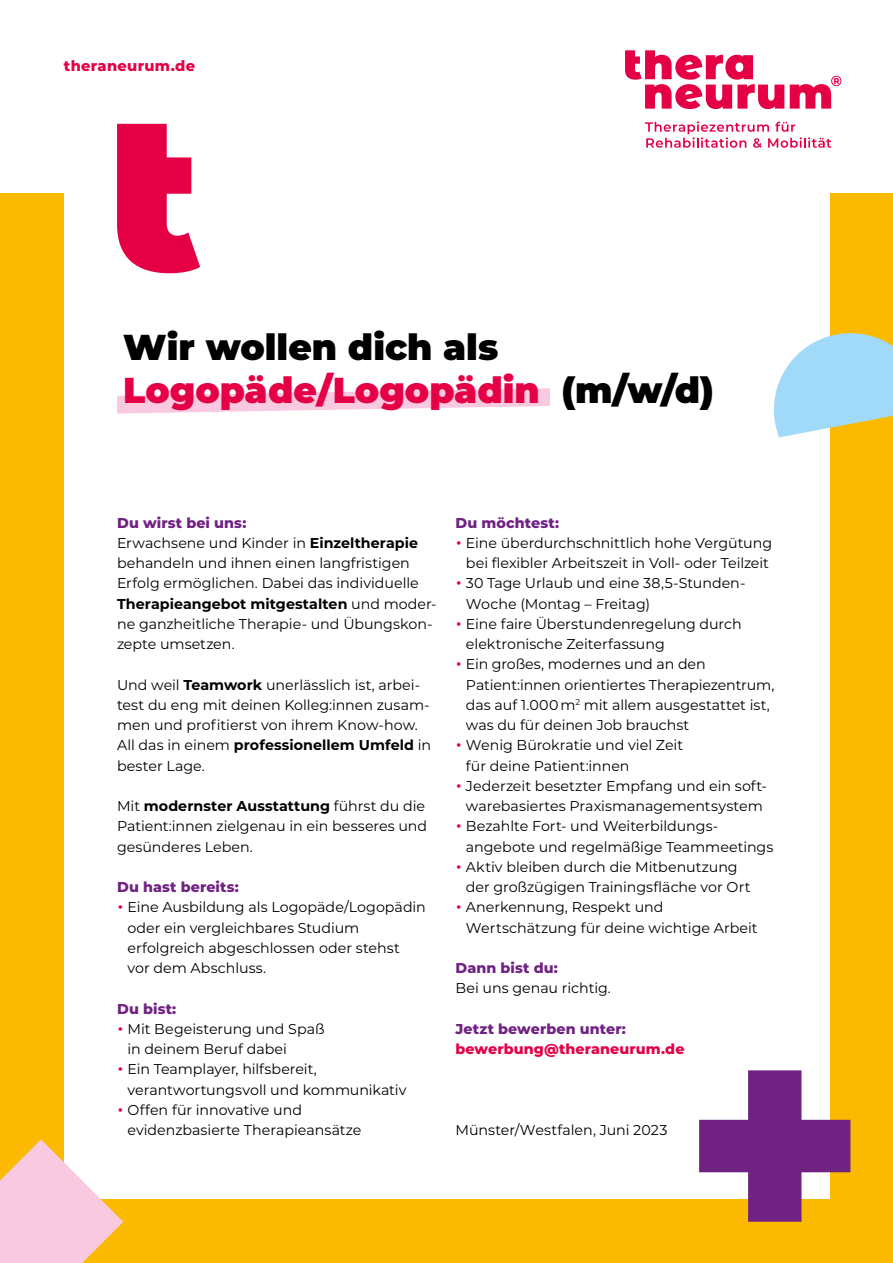
<style>
.page{position:relative;width:893px;height:1263px;background:#fff}
.page>*{position:absolute;margin:0;border:0;box-sizing:border-box;transform-origin:0 0}
.t1{font:900 36px "Montserrat";color:#e50046}
.t2{font:900 36px "Montserrat";color:#000}
.t3{font:800 14.7px "Montserrat";letter-spacing:.02em;color:#e50046}
.t4{font:14.25px/20.2px "Montserrat";color:#000}
.t5{font:800 14.25px "Montserrat";letter-spacing:.01em;color:#702283}
.t6{font:800 14.25px "Montserrat";letter-spacing:.01em;color:#e50046}
.s1{color:#000}
.s2{font-weight:700}
.s3{font-family:"Gotham";font-weight:300;color:#e50046}
</style>
<div class="page">
<div style="left:0;top:193px;width:893px;height:1070px;background:#fbba00"></div>
<div style="left:64px;top:189px;width:765px;height:1010px;background:#fff"></div>
<svg style="left:625px;top:50px;width:159px;height:59px"></svg>
<svg style="left:790px;top:76px;width:51px;height:33px"></svg>
<svg style="left:645px;top:121px;width:186px;height:27px"></svg>
<svg style="left:774px;top:333px;width:119px;height:104px"></svg>
<svg style="left:0;top:1139px;width:123px;height:124px"></svg>
<svg style="left:117px;top:124px;width:83px;height:149px"></svg>
<svg style="left:699px;top:1070px;width:151px;height:152px"></svg>
<svg style="left:117px;top:388px;width:433px;height:25px"></svg>
<p class="t3" style="left:64px;top:55px;width:133px">theraneurum.de</p>
<p class="t2" style="left:123px;top:320px;width:377px">Wir wollen dich als</p>
<p class="t1" style="left:123px;top:364px;width:592px">Logopäde/Logopädin <span class="s1">(m/w/d)</span></p>
<p class="t5" style="left:117px;top:512px;width:131px">Du wirst bei uns:</p>
<p class="t4" style="left:117px;top:532px;width:321px">Erwachsene und Kinder in <span class="s2">Einzeltherapie </span>behandeln und ihnen einen langfristigen Erfolg ermöglichen. Dabei das individuelle <span class="s2">Therapieangebot mitgestalten</span> und moder&shy;ne ganzheitliche Therapie- und Übungskon&shy;zepte umsetzen.</p>
<p class="t4" style="left:117px;top:674px;width:316px">Und weil <span class="s2">Teamwork</span> unerlässlich ist, arbei&shy;test du eng mit deinen Kolleg:innen zusam&shy;men und profitierst von ihrem Know-how.<br>All das in einem <span class="s2">professionellem Umfeld</span> in bester Lage.</p>
<p class="t4" style="left:117px;top:795px;width:312px">Mit <span class="s2">modernster Ausstattung</span> führst du die<br>Patient:innen zielgenau in ein besseres und gesünderes Leben.</p>
<p class="t5" style="left:117px;top:877px;width:123px">Du hast bereits:</p>
<p class="t4" style="left:127px;top:897px;width:300px;text-indent:-10px"><span class="s3">•</span> Eine Ausbildung als Logopäde/Logopädin oder ein vergleichbares Studium erfolgreich abgeschlossen oder stehst<br>vor dem Abschluss.</p>
<p class="t5" style="left:117px;top:998px;width:61px">Du bist:</p>
<p class="t4" style="left:127px;top:1018px;width:199px;text-indent:-10px"><span class="s3">•</span> Mit Begeisterung und Spaß in deinem Beruf dabei</p>
<p class="t4" style="left:127px;top:1059px;width:281px;text-indent:-10px"><span class="s3">•</span> Ein Teamplayer, hilfsbereit, verantwortungsvoll und kommunikativ</p>
<p class="t4" style="left:127px;top:1099px;width:236px;text-indent:-10px"><span class="s3">•</span> Offen für innovative und evidenzbasierte Therapieansätze</p>
<p class="t5" style="left:455px;top:512px;width:105px">Du möchtest:</p>
<p class="t4" style="left:455px;top:532px;width:318px;text-align:center"><span class="s3">•</span> Eine überdurchschnittlich hohe Vergütung bei flexibler Arbeitszeit in Voll- oder Teilzeit</p>
<p class="t4" style="left:466px;top:573px;width:281px;text-indent:-10px"><span class="s3">•</span> 30 Tage Urlaub und eine 38,5-Stunden-<br>Woche (Montag – Freitag)</p>
<p class="t4" style="left:466px;top:613px;width:277px;text-indent:-10px"><span class="s3">•</span> Eine faire Überstundenregelung durch elektronische Zeiterfassung</p>
<p class="t4" style="left:466px;top:654px;width:310px;text-indent:-10px"><span class="s3">•</span> Ein großes, modernes und an den Patient:innen orientiertes Therapiezentrum, das auf 1.000 m<sup>2</sup> mit allem ausgestattet ist, was du für deinen Job brauchst</p>
<p class="t4" style="left:466px;top:735px;width:219px;text-indent:-10px"><span class="s3">•</span> Wenig Bürokratie und viel Zeit für deine Patient:innen</p>
<p class="t4" style="left:455px;top:775px;width:313px;text-align:center"><span class="s3">•</span> Jederzeit besetzter Empfang und ein soft&shy;warebasiertes Praxismanagementsystem</p>
<p class="t4" style="left:466px;top:816px;width:309px;text-indent:-10px"><span class="s3">•</span> Bezahlte Fort- und Weiterbildungs&shy;angebote und regelmäßige Teammeetings</p>
<p class="t4" style="left:466px;top:856px;width:286px;text-indent:-10px"><span class="s3">•</span> Aktiv bleiben durch die Mitbenutzung der großzügigen Trainingsfläche vor Ort</p>
<p class="t4" style="left:466px;top:897px;width:293px;text-indent:-10px"><span class="s3">•</span> Anerkennung, Respekt und<br>Wertschätzung für deine wichtige Arbeit</p>
<p class="t5" style="left:455px;top:958px;width:104px">Dann bist du:</p>
<p class="t4" style="left:455px;top:978px;width:157px">Bei uns genau richtig.</p>
<p class="t5" style="left:455px;top:1018px;width:172px">Jetzt bewerben unter:</p>
<p class="t6" style="left:455px;top:1039px;width:230px">bewerbung@theraneurum.de</p>
<p class="t4" style="left:455px;top:1119px;width:213px">Münster/Westfalen, Juni 2023</p>
</div>
